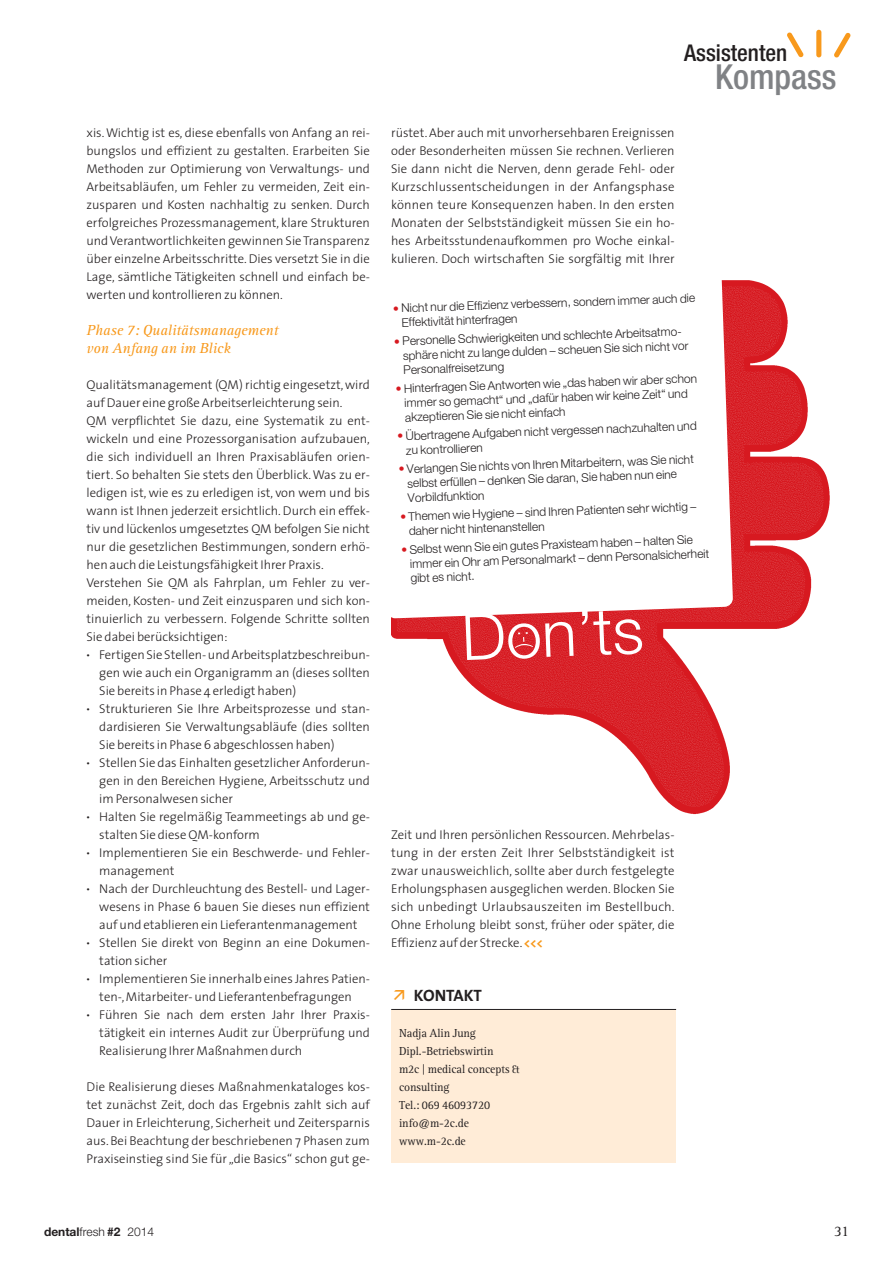
<style>
.page{position:relative;width:893px;height:1263px;background:#fff}
.page>*{position:absolute;margin:0;border:0;box-sizing:border-box;transform-origin:0 0}
.t1{font:500 condensed 34.5px "Helvetica Neue";color:#808285}
.t2{font:500 condensed 23.1px "Helvetica Neue";color:#231f20}
.t3{font:700 16.5px "The Sans";letter-spacing:-.005em;color:#231f20}
.t4{font:italic 15px/18px "Rotis Serif";color:#f8991c}
.t5{font:15px "Rotis Serif";color:#231f20}
.t6{font:300 12.75px/18px "The Sans";color:#231f20;text-align:justify}
.t7{font:300 12px/14.4px "Helvetica Neue";color:#231f20}
.t8{font:12px/18px "Rotis Serif";letter-spacing:-.005em;color:#231f20}
.s1{font-weight:700}
.s2{color:#d71920}
.s3{font-weight:700;color:#f8991c}
</style>
<div class="page">
<svg style="left:787px;top:32px;width:17px;height:26px"></svg>
<div style="left:816px;top:30px;width:5px;height:27px;background:#f8991c;border-radius:3px"></div>
<svg style="left:834px;top:33px;width:17px;height:25px"></svg>
<img style="left:391px;top:280px;width:439px;height:535px">
<svg style="left:391px;top:280px;width:342px;height:338px"></svg>
<svg style="left:465px;top:609px;width:177px;height:51px"></svg>
<div style="left:391px;top:1010px;width:285px;height:152px;background:#ffecd7"></div>
<hr style="left:391px;top:1009px;width:285px;height:1px;background:#231f20">
<p class="t6" style="left:87px;top:125px;width:285px">xis. Wichtig ist es, diese ebenfalls von Anfang an rei&shy;bungslos und effizient zu gestalten. Erarbeiten Sie Methoden zur Optimierung von Verwaltungs- und Arbeitsabläufen, um Fehler zu vermeiden, Zeit ein - zusparen und Kosten nachhaltig zu senken. Durch erfolgreiches Prozessmanagement, klare Strukturen und Verantwortlichkeiten gewinnen Sie Transparenz über einzelne Arbeitsschritte. Dies versetzt Sie in die Lage, sämtliche Tätigkeiten schnell und einfach be&shy;werten und kontrollieren zu können.</p>
<p class="t4" style="left:87px;top:322px;width:193px">Phase 7: Qualitätsmanagement von Anfang an im Blick</p>
<p class="t6" style="left:87px;top:377px;width:285px">Qualitätsmanagement (QM) richtig eingesetzt, wird</p>
<p class="t6" style="left:87px;top:395px;width:257px">auf Dauer eine große Arbeitserleichterung sein.</p>
<p class="t6" style="left:87px;top:413px;width:285px">QM verpflichtet Sie dazu, eine Systematik zu ent -</p>
<p class="t6" style="left:87px;top:431px;width:285px">wickeln und eine Prozessorganisation aufzubauen,</p>
<p class="t6" style="left:87px;top:449px;width:285px">die sich individuell an Ihren Praxisabläufen orien-</p>
<p class="t6" style="left:87px;top:467px;width:285px">tiert. So behalten Sie stets den Überblick. Was zu er -</p>
<p class="t6" style="left:87px;top:485px;width:285px">ledigen ist, wie es zu erledigen ist, von wem und bis</p>
<p class="t6" style="left:87px;top:503px;width:285px">wann ist Ihnen jederzeit ersichtlich. Durch ein effek-</p>
<p class="t6" style="left:87px;top:521px;width:285px">tiv und lückenlos umgesetztes QM befolgen Sie nicht</p>
<p class="t6" style="left:87px;top:539px;width:285px">nur die gesetzlichen Bestimmungen, sondern erhö-</p>
<p class="t6" style="left:87px;top:557px;width:239px">hen auch die Leistungsfähigkeit Ihrer Praxis.</p>
<p class="t6" style="left:87px;top:575px;width:285px">Verstehen Sie QM als Fahrplan, um Fehler zu ver -</p>
<p class="t6" style="left:87px;top:593px;width:285px">meiden, Kosten- und Zeit einzusparen und sich kon -</p>
<p class="t6" style="left:87px;top:611px;width:285px">tinuierlich zu verbessern. Folgende Schritte sollten</p>
<p class="t6" style="left:87px;top:629px;width:142px">Sie dabei berücksichtigen:</p>
<p class="t6" style="left:87px;top:647px;width:285px"><span class="s1">·</span> Fertigen Sie Stellen- und Arbeitsplatzbeschrei bun -</p>
<p class="t6" style="left:99px;top:665px;width:272px">gen wie auch ein Organigramm an (dieses sollten</p>
<p class="t6" style="left:99px;top:683px;width:199px">Sie bereits in Phase 4 erledigt haben)</p>
<p class="t6" style="left:87px;top:701px;width:285px"><span class="s1">·</span> Strukturieren Sie Ihre Arbeitsprozesse und stan-</p>
<p class="t6" style="left:99px;top:719px;width:272px">dardisieren Sie Verwaltungsabläufe (dies sollten</p>
<p class="t6" style="left:99px;top:737px;width:237px">Sie bereits in Phase 6 abgeschlossen haben)</p>
<p class="t6" style="left:87px;top:755px;width:285px"><span class="s1">·</span> Stellen Sie das Einhalten gesetzlicher Anforde run -</p>
<p class="t6" style="left:99px;top:773px;width:272px">gen in den Bereichen Hygiene, Arbeitsschutz und</p>
<p class="t6" style="left:99px;top:791px;width:135px">im Personalwesen sicher</p>
<p class="t6" style="left:87px;top:809px;width:285px"><span class="s1">·</span> Halten Sie regelmäßig Teammeetings ab und ge-</p>
<p class="t6" style="left:99px;top:827px;width:162px">stalten Sie diese QM-konform</p>
<p class="t6" style="left:87px;top:845px;width:285px"><span class="s1">·</span> Implementieren Sie ein Beschwerde- und Fehler -</p>
<p class="t6" style="left:99px;top:863px;width:77px">management</p>
<p class="t6" style="left:87px;top:881px;width:285px"><span class="s1">·</span> Nach der Durchleuchtung des Bestell- und Lager -</p>
<p class="t6" style="left:99px;top:899px;width:272px">wesens in Phase 6 bauen Sie dieses nun effizient</p>
<p class="t6" style="left:99px;top:917px;width:260px">auf und etablieren ein Lieferantenmanagement</p>
<p class="t6" style="left:87px;top:935px;width:285px"><span class="s1">·</span> Stellen Sie direkt von Beginn an eine Dokumen -</p>
<p class="t6" style="left:99px;top:953px;width:70px">tation sicher</p>
<p class="t6" style="left:87px;top:971px;width:285px"><span class="s1">·</span> Implementieren Sie innerhalb eines Jahres Pa tien -</p>
<p class="t6" style="left:99px;top:989px;width:254px">ten-, Mitarbeiter- und Lieferantenbefragungen</p>
<p class="t6" style="left:87px;top:1007px;width:285px"><span class="s1">·</span> Führen Sie nach dem ersten Jahr Ihrer Praxis -</p>
<p class="t6" style="left:99px;top:1025px;width:272px">tätigkeit ein internes Audit zur Überprüfung und</p>
<p class="t6" style="left:99px;top:1043px;width:205px">Realisierung Ihrer Maßnahmen durch</p>
<p class="t6" style="left:87px;top:1079px;width:285px">Die Realisierung dieses Maßnahmenkataloges kos&shy;tet zunächst Zeit, doch das Ergebnis zahlt sich auf Dauer in Erleichterung, Sicherheit und Zeitersparnis aus. Bei Beachtung der beschriebenen 7 Phasen zum Praxiseinstieg sind Sie für „die Basics“ schon gut ge-</p>
<h2 class="t2" style="left:684px;top:45px;width:105px">Assistenten</h2>
<h1 class="t1" style="left:715px;top:65px;width:123px">Kompass</h1>
<p class="t6" style="left:391px;top:125px;width:285px">rüstet. Aber auch mit unvorhersehbaren Ereignissen oder Besonderheiten müssen Sie rechnen. Verlieren Sie dann nicht die Nerven, denn gerade Fehl- oder Kurzschlussentscheidungen in der Anfangsphase kön nen teure Konsequenzen haben. In den ersten Monaten der Selbstständigkeit müssen Sie ein ho&shy;hes Arbeitsstundenaufkommen pro Woche einkal - kulieren. Doch wirtschaften Sie sorgfältig mit Ihrer</p>
<p class="t7" style="left:401px;top:302px;width:296px;text-indent:-8px;rotate:-2deg"><span class="s2">•</span> Nicht nur die Effizienz verbessern, sondern immer auch die<br>Effektivität hinterfragen</p>
<p class="t7" style="left:402px;top:335px;width:287px;text-indent:-8px;rotate:-2deg"><span class="s2">•</span> Personelle Schwierigkeiten und schlechte Arbeitsatmo - sphäre nicht zu lange dulden – scheuen Sie sich nicht vor<br>Personalfreisetzung</p>
<p class="t7" style="left:404px;top:382px;width:295px;text-indent:-8px;rotate:-2deg"><span class="s2">•</span> Hinterfragen Sie Antworten wie „das haben wir aber schon immer so gemacht“ und „dafür haben wir keine Zeit“ und akzeptieren Sie sie nicht einfach</p>
<p class="t7" style="left:405px;top:430px;width:293px;text-indent:-8px;rotate:-2deg"><span class="s2">•</span> Übertragene Aufgaben nicht vergessen nachzuhalten und zu kontrollieren</p>
<p class="t7" style="left:407px;top:463px;width:289px;text-indent:-8px;rotate:-2deg"><span class="s2">•</span> Verlangen Sie nichts von Ihren Mitarbeitern, was Sie nicht selbst erfüllen – denken Sie daran, Sie haben nun eine<br>Vorbildfunktion</p>
<p class="t7" style="left:408px;top:510px;width:289px;text-indent:-8px;rotate:-2deg"><span class="s2">•</span> Themen wie Hygiene – sind Ihren Patienten sehr wichtig – daher nicht hintenanstellen</p>
<p class="t7" style="left:409px;top:543px;width:301px;text-indent:-8px;rotate:-2deg"><span class="s2">•</span> Selbst wenn Sie ein gutes Praxisteam haben – halten Sie immer ein Ohr am Personalmarkt – denn Personalsicherheit gibt es nicht.</p>
<p class="t6" style="left:391px;top:827px;width:285px">Zeit und Ihren persönlichen Ressourcen. Mehrbe las - tung in der ersten Zeit Ihrer Selbstständigkeit ist zwar unausweichlich, sollte aber durch festgelegte Erholungsphasen ausgeglichen werden. Blocken Sie sich unbedingt Urlaubsauszeiten im Bestellbuch.<br>Ohne Erholung bleibt sonst, früher oder später, die Effizienz auf der Strecke. <span class="s3">&lt;&lt;&lt;</span></p>
<p class="t3" style="left:414px;top:987px;width:70px">KONTAKT</p>
<p class="t8" style="left:399px;top:1025px;width:122px">Nadja Alin Jung<br>Dipl.-Betriebswirtin<br>m2c | medical concepts &amp; consulting<br>Tel.: 069 46093720 info@m-2c.de www.m-2c.de</p>
<p class="t7" style="left:44px;top:1225px;width:112px"><span class="s1">dental</span>fresh <span class="s1">#2</span> 2014</p>
<p class="t5" style="left:834px;top:1226px;width:16px">31</p>
</div>
